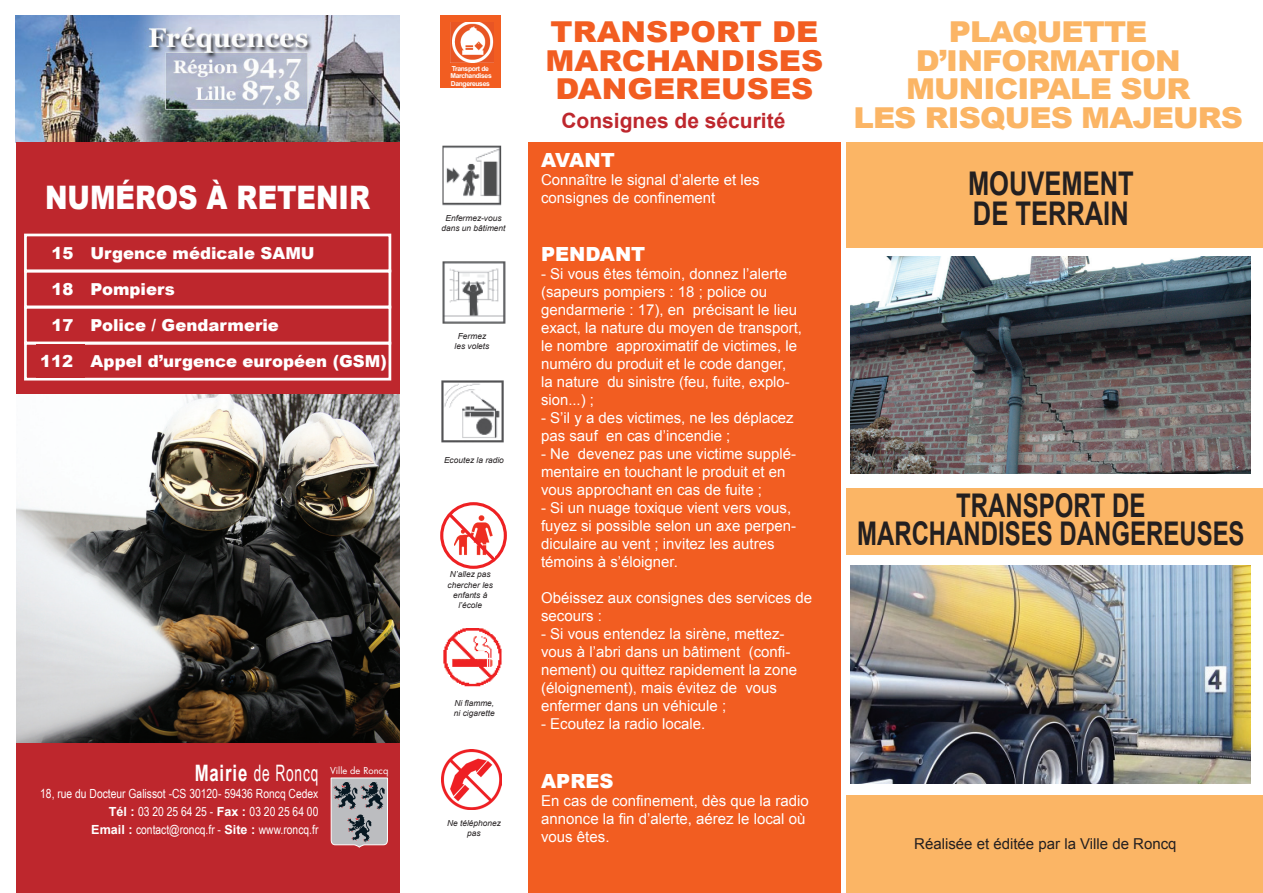
<style>
.page{position:relative;width:1263px;height:893px;background:#fff}
.page>*{position:absolute;margin:0;border:0;box-sizing:border-box;transform-origin:0 0}
.t1{font:700 32.7px/28.5px "Arial";color:#231f20;text-align:center;scale:.73 1}
.t2{font:700 32.7px/30.6px "Arial";color:#231f20;scale:.78 1}
.t3{font:900 32.4px "Arial";color:#fff;scale:.83 1}
.t4{font:900 28.8px/28.5px "Arial";letter-spacing:-.03em;color:#fbb565;text-align:center;scale:1.07 1}
.t5{font:900 28.8px/28.8px "Arial";color:#f25d21;text-align:center;scale:1.07 1}
.t6{font:22.65px "Arial Narrow";letter-spacing:.05em;color:#fff;scale:.74 1}
.t7{font:700 21px "Arial";color:#be272d}
.t8{font:900 19.5px "Arial";color:#fff}
.t9{font:900 16.5px "Arial";color:#fff}
.t10{font:15px/18px "Arial";color:#fff}
.t11{font:15px "Arial";color:#231f20}
.t12{font:12.6px/17.5px "Arial Narrow";color:#fff;text-align:right}
.t13{font:9.3px "Futura";color:#fff}
.t14{font:italic 8.4px/10.1px "Arial";color:#231f20;text-align:center}
.t15{font:700 6.75px/7.5px "Arial";letter-spacing:-.05em;color:#fff}
.s1{font-family:"Arial";font-weight:700}
</style>
<div class="page">
<img style="left:16px;top:15px;width:384px;height:127px">
<div style="left:16px;top:142px;width:384px;height:260px;background:#be272d"></div>
<div style="left:16px;top:743px;width:384px;height:150px;background:#be272d"></div>
<svg style="left:330px;top:777px;width:58px;height:71px;background:#9d979b"></svg>
<img style="left:17px;top:395px;width:383px;height:348px">
<div style="left:847px;top:142px;width:416px;height:751px;background:#fbb565"></div>
<div style="left:841px;top:555px;width:422px;height:239px;background:#fff"></div>
<div style="left:841px;top:249px;width:422px;height:239px;background:#fff"></div>
<img style="left:851px;top:256px;width:400px;height:217px">
<img style="left:851px;top:566px;width:400px;height:218px">
<div style="left:528px;top:142px;width:313px;height:751px;background:#f25d21"></div>
<div style="left:440px;top:15px;width:61px;height:73px;background:#f25d21"></div>
<img style="left:442px;top:750px;width:59px;height:59px">
<img style="left:452px;top:22px;width:41px;height:40px">
<img style="left:442px;top:145px;width:60px;height:61px">
<img style="left:442px;top:261px;width:64px;height:63px">
<img style="left:441px;top:380px;width:63px;height:63px">
<img style="left:443px;top:628px;width:59px;height:59px">
<div style="left:440px;top:502px;width:67px;height:67px;border:3px solid #ee2123;border-radius:50%"></div>
<svg style="left:445px;top:509px;width:54px;height:56px"></svg>
<div style="left:24px;top:234px;width:367px;height:38px;border:3px solid #fff"></div>
<div style="left:24px;top:270px;width:367px;height:38px;border:3px solid #fff"></div>
<div style="left:24px;top:306px;width:367px;height:38px;border:3px solid #fff"></div>
<div style="left:24px;top:342px;width:367px;height:38px;border:3px solid #fff"></div>
<div style="left:36px;top:344px;width:49px;height:34px;background:#be272d"></div>
<h2 class="t3" style="left:45px;top:174px;width:393px">NUMÉROS À RETENIR</h2>
<p class="t9" style="left:51px;top:241px;width:265px">15 Urgence médicale SAMU</p>
<p class="t9" style="left:51px;top:277px;width:125px">18 Pompiers</p>
<p class="t9" style="left:51px;top:313px;width:229px">17 Police / Gendarmerie</p>
<p class="t9" style="left:40px;top:349px;width:35px">112</p>
<p class="t9" style="left:62px;top:349px;width:326px">12 Appel d’urgence européen (GSM)</p>
<h3 class="t6" style="left:195px;top:756px;width:169px"><span class="s1">Mairie</span> de Roncq</h3>
<p class="t12" style="left:40px;top:785px;width:280px">18, rue du Docteur Galissot -CS 30120- 59436 Roncq Cedex<br><span class="s1">Tél :</span> 03 20 25 64 25 - <span class="s1">Fax :</span> 03 20 25 64 00<br><span class="s1">Email :</span> contact@roncq.fr - <span class="s1">Site :</span> www.roncq.fr</p>
<p class="t13" style="left:330px;top:764px;width:60px">Ville de Roncq</p>
<p class="t15" style="left:450px;top:65px;width:43px">Transport de<br>Marchandises<br>Dangereuses</p>
<p class="t14" style="left:441px;top:213px;width:66px">Enfermez-vous dans un bâtiment</p>
<p class="t14" style="left:455px;top:331px;width:36px">Fermez les volets</p>
<p class="t14" style="left:444px;top:455px;width:61px">Ecoutez la radio</p>
<p class="t14" style="left:447px;top:570px;width:47px">N’allez pas chercher les enfants à l’école</p>
<p class="t14" style="left:454px;top:698px;width:42px;text-align:left">Ni flamme, ni cigarette</p>
<p class="t14" style="left:447px;top:818px;width:55px">Ne téléphonez pas</p>
<h3 class="t5" style="left:546px;top:16px;width:261px">TRANSPORT DE<br>MARCHANDISES<br>DANGEREUSES</h3>
<h3 class="t7" style="left:561px;top:107px;width:226px">Consignes de sécurité</h3>
<h3 class="t8" style="left:541px;top:146px;width:75px">AVANT</h3>
<p class="t10" style="left:541px;top:171px;width:220px">Connaître le signal d’alerte et les consignes de confinement</p>
<h3 class="t8" style="left:541px;top:240px;width:106px">PENDANT</h3>
<p class="t10" style="left:541px;top:265px;width:262px">- Si vous êtes témoin, donnez l’alerte (sapeurs pompiers : 18 ; police ou gendarmerie : 17), en précisant le lieu exact, la nature du moyen de transport, le nombre approximatif de victimes, le numéro du produit et le code danger,<br>la nature du sinistre (feu, fuite, explo&shy;sion...) ;</p>
<p class="t10" style="left:541px;top:409px;width:254px">- S’il y a des victimes, ne les déplacez pas sauf en cas d’incendie ;</p>
<p class="t10" style="left:541px;top:445px;width:257px">- Ne devenez pas une victime supplé&shy;mentaire en touchant le produit et en vous approchant en cas de fuite ;</p>
<p class="t10" style="left:541px;top:499px;width:257px">- Si un nuage toxique vient vers vous, fuyez si possible selon un axe perpen&shy;diculaire au vent ; invitez les autres témoins à s’éloigner.</p>
<p class="t10" style="left:541px;top:589px;width:272px">Obéissez aux consignes des services de secours :</p>
<p class="t10" style="left:541px;top:625px;width:257px">- Si vous entendez la sirène, mettez&shy;vous à l’abri dans un bâtiment (confi&shy;nement) ou quittez rapidement la zone (éloignement), mais évitez de vous enfermer dans un véhicule ;</p>
<p class="t10" style="left:541px;top:715px;width:166px">- Ecoutez la radio locale.</p>
<h3 class="t8" style="left:541px;top:767px;width:74px">APRES</h3>
<p class="t10" style="left:541px;top:792px;width:269px">En cas de confinement, dès que la radio annonce la fin d’alerte, aérez le local où vous êtes.</p>
<h3 class="t4" style="left:853px;top:17px;width:366px">PLAQUETTE<br>D’INFORMATION<br>MUNICIPALE SUR<br>LES RISQUES MAJEURS</h3>
<h1 class="t2" style="left:968px;top:169px;width:214px">MOUVEMENT<br>DE TERRAIN</h1>
<h1 class="t1" style="left:857px;top:492px;width:532px">TRANSPORT DE<br>MARCHANDISES DANGEREUSES</h1>
<p class="t11" style="left:914px;top:834px;width:264px">Réalisée et éditée par la Ville de Roncq</p>
</div>
